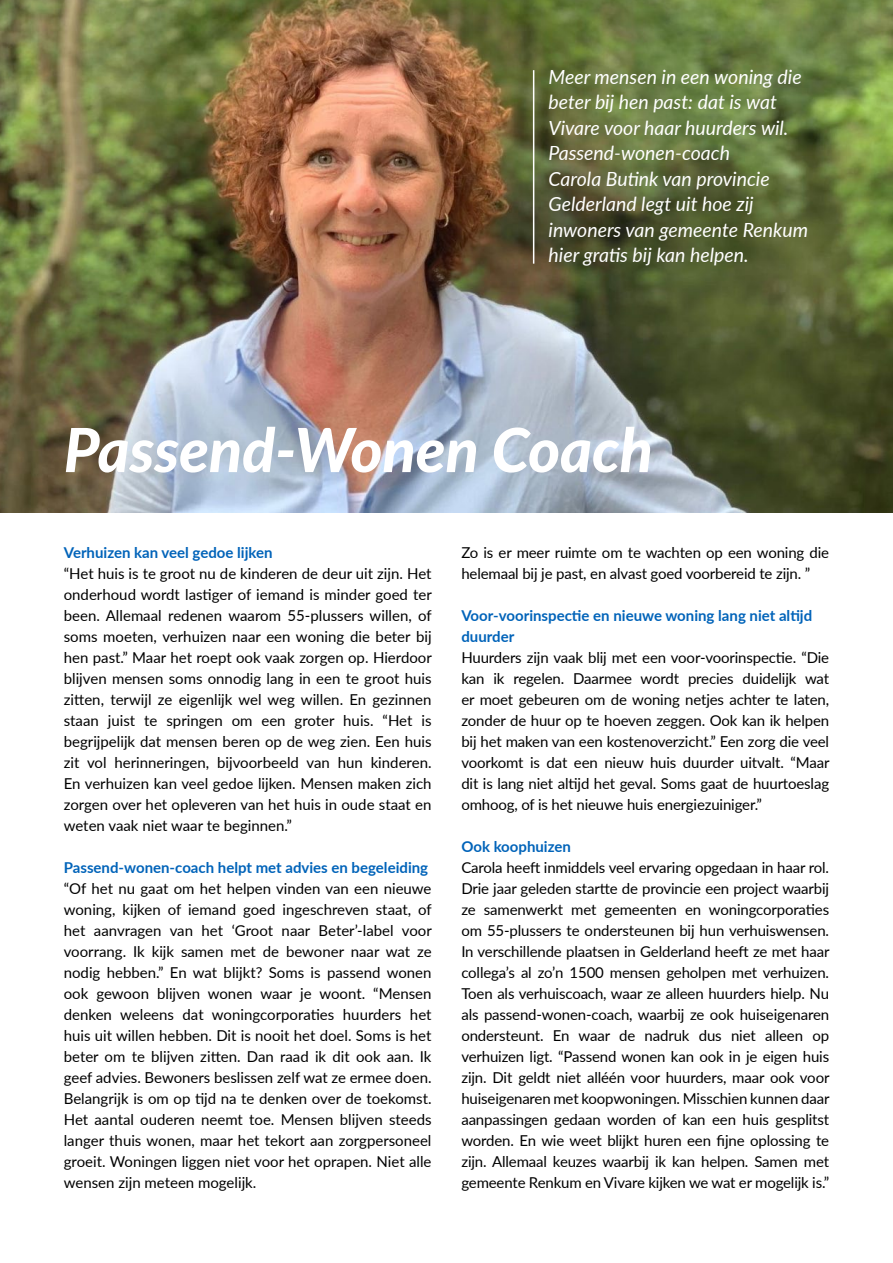
<style>
.page{position:relative;width:893px;height:1263px;background:#fff}
.page>*{position:absolute;margin:0;border:0;box-sizing:border-box;transform-origin:0 0}
.t1{font:italic 800 60.9px "Lato";color:#fff}
.t2{font:italic 19.5px/25.5px "Lato";color:#fff}
.t3{font:15px/21px "Lato";letter-spacing:-.01em;color:#000;text-align:justify}
.t4{font:700 15px/21px "Lato";color:#0063b9}
</style>
<div class="page">
<hr style="left:892px;top:390px;width:1px;height:873px;background:#eaf6fe">
<img style="left:0;top:0;width:893px;height:512px">
<hr style="left:533px;top:70px;width:1px;height:194px;background:#fff">
<h2 class="t2" style="left:549px;top:63px;width:261px">Meer mensen in een woning die beter bij hen past: dat is wat<br>Vivare voor haar huurders wil.<br>Passend-wonen-coach<br>Carola Butink van provincie<br>Gelderland legt uit hoe zij inwoners van gemeente Renkum hier gratis bij kan helpen.</h2>
<h1 class="t1" style="left:64px;top:405px;width:590px">Passend-Wonen Coach</h1>
<p class="t4" style="left:64px;top:541px;width:210px">Verhuizen kan veel gedoe lijken</p>
<p class="t3" style="left:64px;top:562px;width:370px">“Het huis is te groot nu de kinderen de deur uit zijn. Het onderhoud wordt lastiger of iemand is minder goed ter been. Allemaal redenen waarom 55-plussers willen, of soms moeten, verhuizen naar een woning die beter bij hen past.” Maar het roept ook vaak zorgen op. Hierdoor blijven mensen soms onnodig lang in een te groot huis zitten, terwijl ze eigenlijk wel weg willen. En gezinnen staan juist te springen om een groter huis. “Het is begrijpelijk dat mensen beren op de weg zien. Een huis zit vol herinneringen, bijvoorbeeld van hun kinderen.<br>En verhuizen kan veel gedoe lijken. Mensen maken zich zorgen over het opleveren van het huis in oude staat en weten vaak niet waar te beginnen.”</p>
<p class="t4" style="left:64px;top:856px;width:366px">Passend-wonen-coach helpt met advies en begeleiding</p>
<p class="t3" style="left:64px;top:877px;width:370px">“Of het nu gaat om het helpen vinden van een nieuwe woning, kijken of iemand goed ingeschreven staat, of het aanvragen van het ‘Groot naar Beter’-label voor voorrang. Ik kijk samen met de bewoner naar wat ze nodig hebben.” En wat blijkt? Soms is passend wonen ook gewoon blijven wonen waar je woont. “Mensen denken weleens dat woningcorporaties huurders het huis uit willen hebben. Dit is nooit het doel. Soms is het beter om te blijven zitten. Dan raad ik dit ook aan. Ik geef advies. Bewoners beslissen zelf wat ze ermee doen.<br>Belangrijk is om op tijd na te denken over de toekomst.<br>Het aantal ouderen neemt toe. Mensen blijven steeds langer thuis wonen, maar het tekort aan zorgpersoneel groeit. Woningen liggen niet voor het oprapen. Niet alle wensen zijn meteen mogelijk.</p>
<p class="t3" style="left:461px;top:541px;width:369px">Zo is er meer ruimte om te wachten op een woning die helemaal bij je past, en alvast goed voorbereid te zijn. ”</p>
<p class="t4" style="left:461px;top:604px;width:352px">Voor-voorinspectie en nieuwe woning lang niet altijd duurder</p>
<p class="t3" style="left:461px;top:646px;width:370px">Huurders zijn vaak blij met een voor-voorinspectie. “Die kan ik regelen. Daarmee wordt precies duidelijk wat er moet gebeuren om de woning netjes achter te laten, zonder de huur op te hoeven zeggen. Ook kan ik helpen bij het maken van een kostenoverzicht.” Een zorg die veel voorkomt is dat een nieuw huis duurder uitvalt. “Maar dit is lang niet altijd het geval. Soms gaat de huurtoeslag omhoog, of is het nieuwe huis energiezuiniger.”</p>
<p class="t4" style="left:461px;top:835px;width:111px">Ook koophuizen</p>
<p class="t3" style="left:461px;top:856px;width:370px">Carola heeft inmiddels veel ervaring opgedaan in haar rol.<br>Drie jaar geleden startte de provincie een project waarbij ze samenwerkt met gemeenten en woningcorporaties om 55-plussers te ondersteunen bij hun verhuiswensen.<br>In verschillende plaatsen in Gelderland heeft ze met haar collega’s al zo’n 1500 mensen geholpen met verhuizen.<br>Toen als verhuiscoach, waar ze alleen huurders hielp. Nu als passend-wonen-coach, waarbij ze ook huiseigenaren ondersteunt. En waar de nadruk dus niet alleen op verhuizen ligt. “Passend wonen kan ook in je eigen huis zijn. Dit geldt niet alléén voor huurders, maar ook voor huiseigenaren met koopwoningen. Misschien kunnen daar aanpassingen gedaan worden of kan een huis gesplitst worden. En wie weet blijkt huren een fijne oplossing te zijn. Allemaal keuzes waarbij ik kan helpen. Samen met gemeente Renkum en Vivare kijken we wat er mogelijk is.”</p>
</div>
